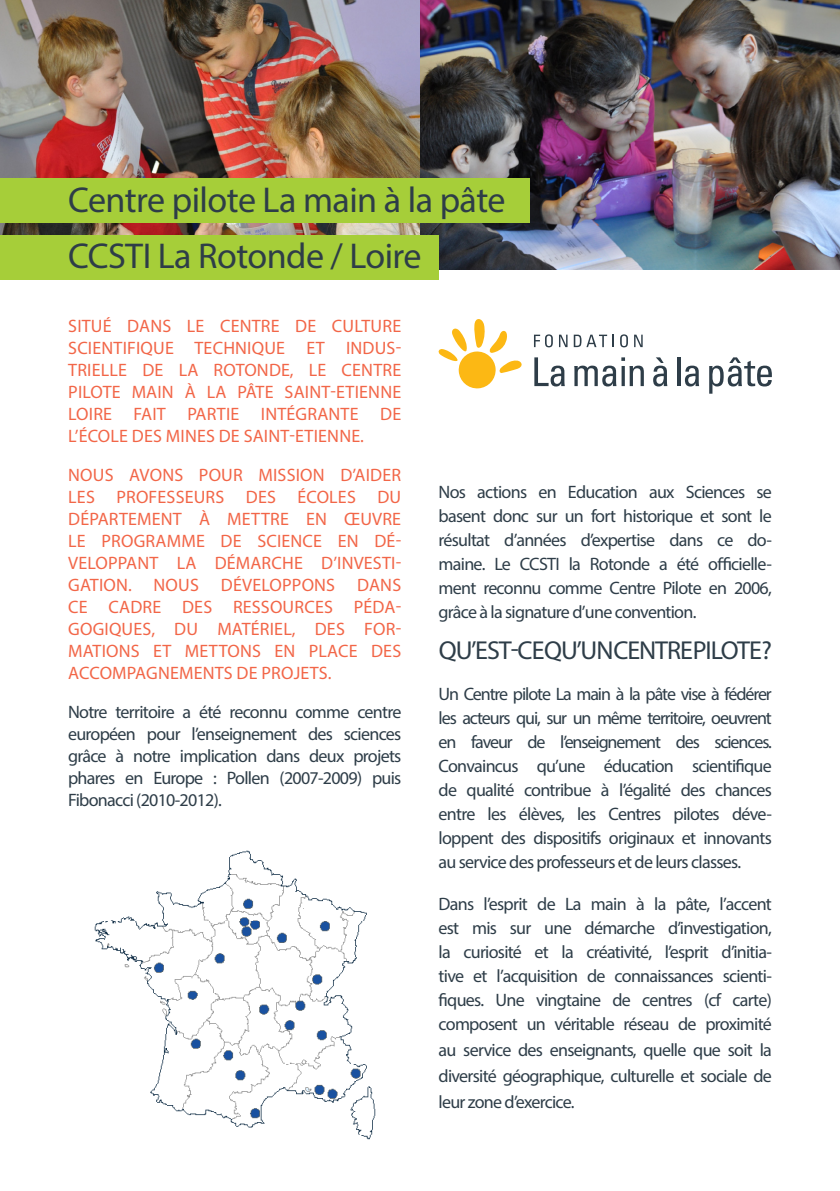
<style>
.page{position:relative;width:840px;height:1191px;background:#fff}
.page>*{position:absolute;margin:0;border:0;box-sizing:border-box;transform-origin:0 0}
.Plaquette_-_Titre{font:36px "Myriad Pro";letter-spacing:-.015em;color:#2e3d48}
.Chapeau{font:26px "Myriad Pro";letter-spacing:-.04em;color:#2e3d48}
.Chapeau-2{font:18px/24px "Myriad Pro";letter-spacing:-.04em;color:#2e3d48;text-align:justify}
.Chapeau-3{font:18px/22px "Myriad Pro";letter-spacing:.01em;color:#f26648;text-align:justify}
</style>
<div class="page">
<img style="left:0;top:0;width:420px;height:235px">
<img style="left:420px;top:0;width:419px;height:270px">
<div style="left:0;top:179px;width:529px;height:44px;background:#a6ce39"></div>
<svg style="left:534px;top:334px;width:18px;height:13px"></svg>
<svg style="left:559px;top:335px;width:8px;height:12px"></svg>
<svg style="left:573px;top:335px;width:33px;height:12px"></svg>
<svg style="left:612px;top:335px;width:1px;height:12px"></svg>
<svg style="left:620px;top:334px;width:7px;height:13px"></svg>
<svg style="left:634px;top:335px;width:8px;height:12px"></svg>
<svg style="left:534px;top:357px;width:30px;height:29px"></svg>
<svg style="left:574px;top:357px;width:69px;height:29px"></svg>
<svg style="left:653px;top:357px;width:14px;height:29px"></svg>
<svg style="left:677px;top:357px;width:3px;height:29px"></svg>
<svg style="left:684px;top:365px;width:14px;height:21px"></svg>
<svg style="left:709px;top:357px;width:62px;height:37px"></svg>
<svg style="left:438px;top:319px;width:84px;height:70px"></svg>
<div style="left:0;top:235px;width:438px;height:44px;background:#a6ce39"></div>
<img style="left:94px;top:850px;width:281px;height:290px">
<p class="Plaquette_-_Titre" style="left:68px;top:177px;width:438px">Centre pilote La main à la pâte</p>
<p class="Plaquette_-_Titre" style="left:68px;top:234px;width:355px">CCSTI La Rotonde / Loire</p>
<p class="Chapeau-3" style="left:68px;top:315px;width:334px">SITUÉ DANS LE CENTRE DE CULTURE SCIENTIFIQUE TECHNIQUE ET INDUS-TRIELLE DE LA ROTONDE, LE CENTRE PILOTE MAIN À LA PÂTE SAINT-ETIENNE LOIRE FAIT PARTIE INTÉGRANTE DE L’ÉCOLE DES MINES DE SAINT-ETIENNE.</p>
<p class="Chapeau-3" style="left:68px;top:464px;width:334px">NOUS AVONS POUR MISSION D’AIDER LES PROFESSEURS DES ÉCOLES DU DÉPARTEMENT À METTRE EN ŒUVRE LE PROGRAMME DE SCIENCE EN DÉ-VELOPPANT LA DÉMARCHE D’INVESTI-GATION. NOUS DÉVELOPPONS DANS CE CADRE DES RESSOURCES PÉDA-GOGIQUES, DU MATÉRIEL, DES FOR-MATIONS ET METTONS EN PLACE DES ACCOMPAGNEMENTS DE PROJETS.</p>
<p class="Chapeau-2" style="left:68px;top:701px;width:334px;line-height:22px">Notre territoire a été reconnu comme centre européen pour l’enseignement des sciences grâce à notre implication dans deux projets phares en Europe : Pollen (2007-2009) puis Fibonacci (2010-2012).</p>
<p class="Chapeau-2" style="left:438px;top:480px;width:334px">Nos actions en Education aux Sciences se basent donc sur un fort historique et sont le résultat d’années d’expertise dans ce do&shy;maine. Le CCSTI la Rotonde a été officielle&shy;ment reconnu comme Centre Pilote en 2006, grâce à la signature d’une convention.</p>
<p class="Chapeau" style="left:438px;top:634px;width:334px">QU’EST-CE QU’UN CENTRE PILOTE ?</p>
<p class="Chapeau-2" style="left:438px;top:682px;width:334px">Un Centre pilote La main à la pâte vise à fédérer les acteurs qui, sur un même territoire, oeuvrent en faveur de l’enseignement des sciences.<br>Convaincus qu’une éducation scientifique de qualité contribue à l’égalité des chances entre les élèves, les Centres pilotes déve&shy;loppent des dispositifs originaux et innovants au service des professeurs et de leurs classes.</p>
<p class="Chapeau-2" style="left:438px;top:891px;width:334px">Dans l’esprit de La main à la pâte, l’accent est mis sur une démarche d’investigation, la curiosité et la créativité, l’esprit d’initia&shy;tive et l’acquisition de connaissances scienti&shy;fiques. Une vingtaine de centres (cf carte) composent un véritable réseau de proximité</p>
<p class="Chapeau-2" style="left:438px;top:1036px;width:334px;line-height:26px">au service des enseignants, quelle que soit la diversité géographique, culturelle et sociale de leur zone d’exercice.</p>
</div>
